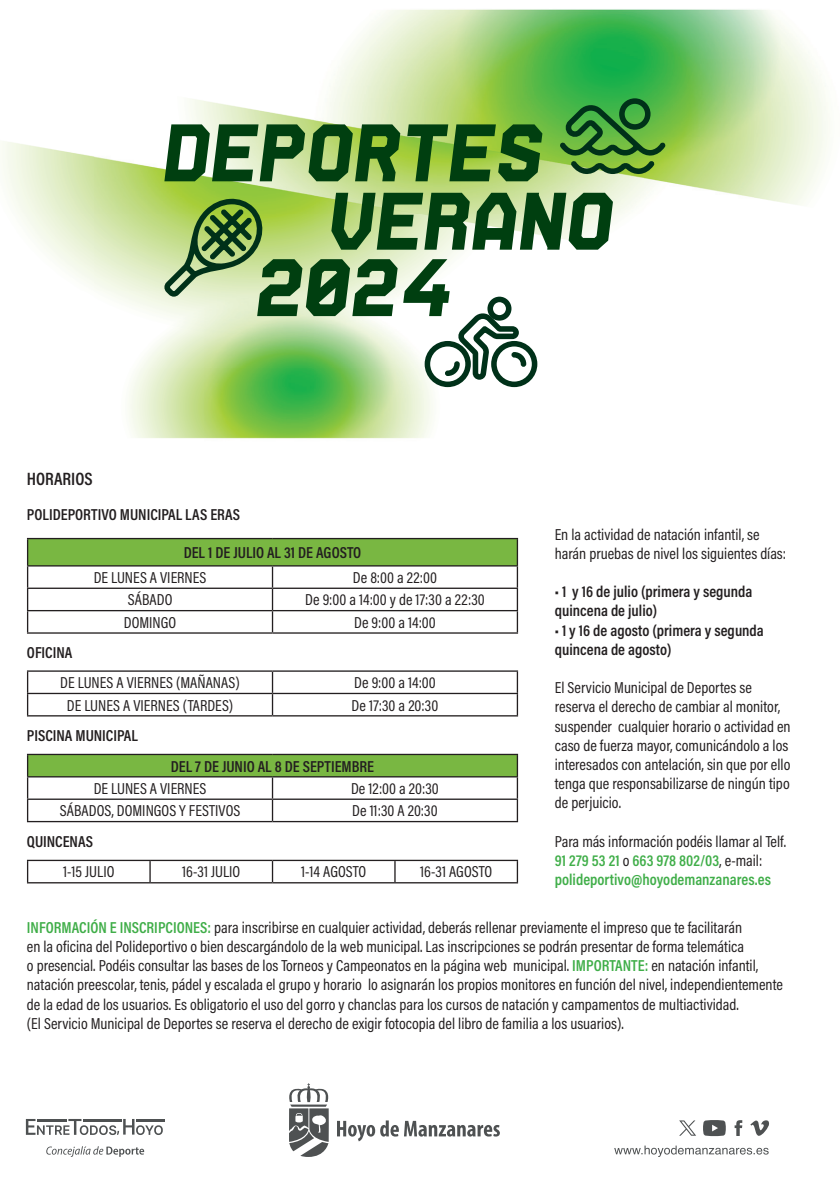
<style>
.page{position:relative;width:840px;height:1191px;background:#fff}
.page>*{position:absolute;margin:0;border:0;box-sizing:border-box;transform-origin:0 0}
.t1{font:600 18px "Acumin Pro Cond";color:#231f20}
.t2{font:16px/19.2px "Acumin Variable Concept";color:#231f20}
.t3{font:600 16px/19.2px "Acumin Pro Cond";color:#231f20}
.t4{font:600 16px/19.2px "Acumin Pro Cond";color:#40ae49}
.s1{font-family:"Acumin Variable Concept";font-weight:400;color:#231f20}
.s2{font-family:"Acumin Pro Cond";font-weight:600;color:#40ae49}
</style>
<div class="page">
<img style="left:1px;top:9px;width:829px;height:430px">
<div style="left:28px;top:538px;width:489px;height:28px;background:#79b742"></div>
<hr style="left:27px;top:538px;width:245px;height:1px;background:#231f20">
<hr style="left:272px;top:538px;width:246px;height:1px;background:#231f20">
<hr style="left:516px;top:539px;width:2px;height:26px;background:#231f20">
<hr style="left:27px;top:565px;width:245px;height:1px;background:#231f20">
<hr style="left:272px;top:565px;width:246px;height:1px;background:#231f20">
<hr style="left:516px;top:566px;width:2px;height:21px;background:#231f20">
<hr style="left:27px;top:587px;width:245px;height:2px;background:#231f20">
<hr style="left:272px;top:587px;width:246px;height:2px;background:#231f20">
<hr style="left:516px;top:589px;width:2px;height:21px;background:#231f20">
<hr style="left:27px;top:610px;width:245px;height:1px;background:#231f20">
<svg style="left:27px;top:539px;width:1px;height:93px"></svg>
<hr style="left:272px;top:610px;width:246px;height:1px;background:#231f20">
<svg style="left:272px;top:566px;width:1px;height:66px"></svg>
<hr style="left:516px;top:611px;width:2px;height:21px;background:#231f20">
<hr style="left:27px;top:632px;width:245px;height:1px;background:#231f20">
<hr style="left:272px;top:632px;width:246px;height:1px;background:#231f20">
<div style="left:28px;top:754px;width:489px;height:23px;background:#79b742"></div>
<hr style="left:27px;top:754px;width:245px;height:1px;background:#231f20">
<hr style="left:272px;top:754px;width:246px;height:1px;background:#231f20">
<hr style="left:516px;top:755px;width:2px;height:21px;background:#231f20">
<hr style="left:27px;top:776px;width:245px;height:1px;background:#231f20">
<hr style="left:272px;top:776px;width:246px;height:1px;background:#231f20">
<hr style="left:516px;top:777px;width:2px;height:21px;background:#231f20">
<hr style="left:27px;top:798px;width:245px;height:2px;background:#231f20">
<svg style="left:27px;top:755px;width:1px;height:66px"></svg>
<hr style="left:272px;top:798px;width:246px;height:2px;background:#231f20">
<svg style="left:272px;top:777px;width:1px;height:44px"></svg>
<hr style="left:516px;top:800px;width:2px;height:21px;background:#231f20">
<hr style="left:27px;top:821px;width:245px;height:1px;background:#231f20">
<hr style="left:272px;top:821px;width:246px;height:1px;background:#231f20">
<hr style="left:27px;top:670px;width:245px;height:2px;background:#231f20">
<hr style="left:272px;top:670px;width:246px;height:2px;background:#231f20">
<hr style="left:516px;top:672px;width:2px;height:21px;background:#231f20">
<hr style="left:27px;top:693px;width:245px;height:1px;background:#231f20">
<svg style="left:27px;top:672px;width:1px;height:43px"></svg>
<hr style="left:272px;top:693px;width:246px;height:1px;background:#231f20">
<svg style="left:272px;top:672px;width:1px;height:43px"></svg>
<hr style="left:516px;top:694px;width:2px;height:21px;background:#231f20">
<hr style="left:27px;top:715px;width:245px;height:1px;background:#231f20">
<hr style="left:272px;top:715px;width:246px;height:1px;background:#231f20">
<hr style="left:27px;top:859px;width:123px;height:2px;background:#231f20">
<svg style="left:27px;top:861px;width:1px;height:21px"></svg>
<hr style="left:150px;top:859px;width:122px;height:2px;background:#231f20">
<hr style="left:149px;top:861px;width:2px;height:21px;background:#231f20">
<hr style="left:272px;top:859px;width:123px;height:2px;background:#231f20">
<svg style="left:272px;top:861px;width:1px;height:21px"></svg>
<hr style="left:395px;top:859px;width:123px;height:2px;background:#231f20">
<svg style="left:394px;top:861px;width:1px;height:21px"></svg>
<hr style="left:516px;top:861px;width:2px;height:21px;background:#231f20">
<hr style="left:27px;top:882px;width:123px;height:1px;background:#231f20">
<hr style="left:150px;top:882px;width:122px;height:1px;background:#231f20">
<hr style="left:272px;top:882px;width:123px;height:1px;background:#231f20">
<hr style="left:395px;top:882px;width:123px;height:1px;background:#231f20">
<svg style="left:289px;top:1083px;width:210px;height:74px"></svg>
<svg style="left:614px;top:1145px;width:154px;height:12px"></svg>
<svg style="left:734px;top:1120px;width:7px;height:16px"></svg>
<svg style="left:750px;top:1120px;width:18px;height:15px"></svg>
<svg style="left:679px;top:1120px;width:16px;height:15px"></svg>
<svg style="left:703px;top:1120px;width:22px;height:16px"></svg>
<hr style="left:136px;top:1119px;width:28px;height:2px;background:#4e5152">
<svg style="left:26px;top:1119px;width:137px;height:16px"></svg>
<svg style="left:46px;top:1146px;width:98px;height:11px"></svg>
<svg style="left:164px;top:124px;width:378px;height:57px;background:#558544"></svg>
<svg style="left:162px;top:193px;width:450px;height:195px"></svg>
<svg style="left:558px;top:97px;width:108px;height:78px;background:#4e963a"></svg>
<p class="t1" style="left:27px;top:467px;width:67px">HORARIOS</p>
<p class="t3" style="left:27px;top:504px;width:214px">POLIDEPORTIVO MUNICIPAL LAS ERAS</p>
<p class="t2" style="left:554px;top:524px;width:232px">En la actividad de natación infantil, se harán pruebas de nivel los siguientes días:</p>
<p class="t3" style="left:554px;top:581px;width:199px">• 1 y 16 de julio (primera y segunda quincena de julio)</p>
<p class="t3" style="left:554px;top:620px;width:210px">• 1 y 16 de agosto (primera y segunda quincena de agosto)</p>
<p class="t2" style="left:554px;top:677px;width:237px">El Servicio Municipal de Deportes se reserva el derecho de cambiar al monitor, suspender cualquier horario o actividad en caso de fuerza mayor, comunicándolo a los interesados con antelación, sin que por ello tenga que responsabilizarse de ningún tipo de perjuicio.</p>
<p class="t2" style="left:554px;top:831px;width:232px">Para más información podéis llamar al Telf.</p>
<p class="t4" style="left:554px;top:850px;width:217px">91 279 53 21 <span class="s1">o</span> 663 978 802/03<span class="s1">, e-mail: </span>polideportivo@hoyodemanzanares.es</p>
<p class="t2" style="left:27px;top:917px;width:757px"><span class="s2">INFORMACIÓN E INSCRIPCIONES:</span> para inscribirse en cualquier actividad, deberás rellenar previamente el impreso que te facilitarán<br>en la oficina del Polideportivo o bien descargándolo de la web municipal. Las inscripciones se podrán presentar de forma telemática<br>o presencial. Podéis consultar las bases de los Torneos y Campeonatos en la página web municipal. <span class="s2">IMPORTANTE:</span> en natación infantil, natación preescolar, tenis, pádel y escalada el grupo y horario lo asignarán los propios monitores en función del nivel, independientemente de la edad de los usuarios. Es obligatorio el uso del gorro y chanclas para los cursos de natación y campamentos de multiactividad.<br>(El Servicio Municipal de Deportes se reserva el derecho de exigir fotocopia del libro de familia a los usuarios).</p>
<p class="t3" style="left:184px;top:542px;width:179px">DEL 1 DE JULIO AL 31 DE AGOSTO</p>
<p class="t2" style="left:94px;top:567px;width:114px">DE LUNES A VIERNES</p>
<p class="t2" style="left:352px;top:567px;width:86px">De 8:00 a 22:00</p>
<p class="t2" style="left:128px;top:589px;width:46px">SÁBADO</p>
<p class="t2" style="left:305px;top:589px;width:181px">De 9:00 a 14:00 y de 17:30 a 22:30</p>
<p class="t2" style="left:124px;top:612px;width:54px">DOMINGO</p>
<p class="t2" style="left:354px;top:612px;width:83px">De 9:00 a 14:00</p>
<p class="t3" style="left:27px;top:642px;width:47px">OFICINA</p>
<p class="t2" style="left:60px;top:672px;width:181px">DE LUNES A VIERNES (MAÑANAS)</p>
<p class="t2" style="left:354px;top:672px;width:83px">De 9:00 a 14:00</p>
<p class="t2" style="left:67px;top:694px;width:168px">DE LUNES A VIERNES (TARDES)</p>
<p class="t2" style="left:351px;top:694px;width:88px">De 17:30 a 20:30</p>
<p class="t3" style="left:27px;top:725px;width:112px">PISCINA MUNICIPAL</p>
<p class="t3" style="left:171px;top:756px;width:204px">DEL 7 DE JUNIO AL 8 DE SEPTIEMBRE</p>
<p class="t2" style="left:94px;top:778px;width:114px">DE LUNES A VIERNES</p>
<p class="t2" style="left:351px;top:778px;width:89px">De 12:00 a 20:30</p>
<p class="t2" style="left:60px;top:800px;width:182px">SÁBADOS, DOMINGOS Y FESTIVOS</p>
<p class="t2" style="left:352px;top:800px;width:87px">De 11:30 A 20:30</p>
<p class="t3" style="left:27px;top:831px;width:68px">QUINCENAS</p>
<p class="t2" style="left:63px;top:861px;width:53px">1-15 JULIO</p>
<p class="t2" style="left:182px;top:861px;width:60px">16-31 JULIO</p>
<p class="t2" style="left:301px;top:861px;width:66px">1-14 AGOSTO</p>
<p class="t2" style="left:420px;top:861px;width:73px">16-31 AGOSTO</p>
</div>
